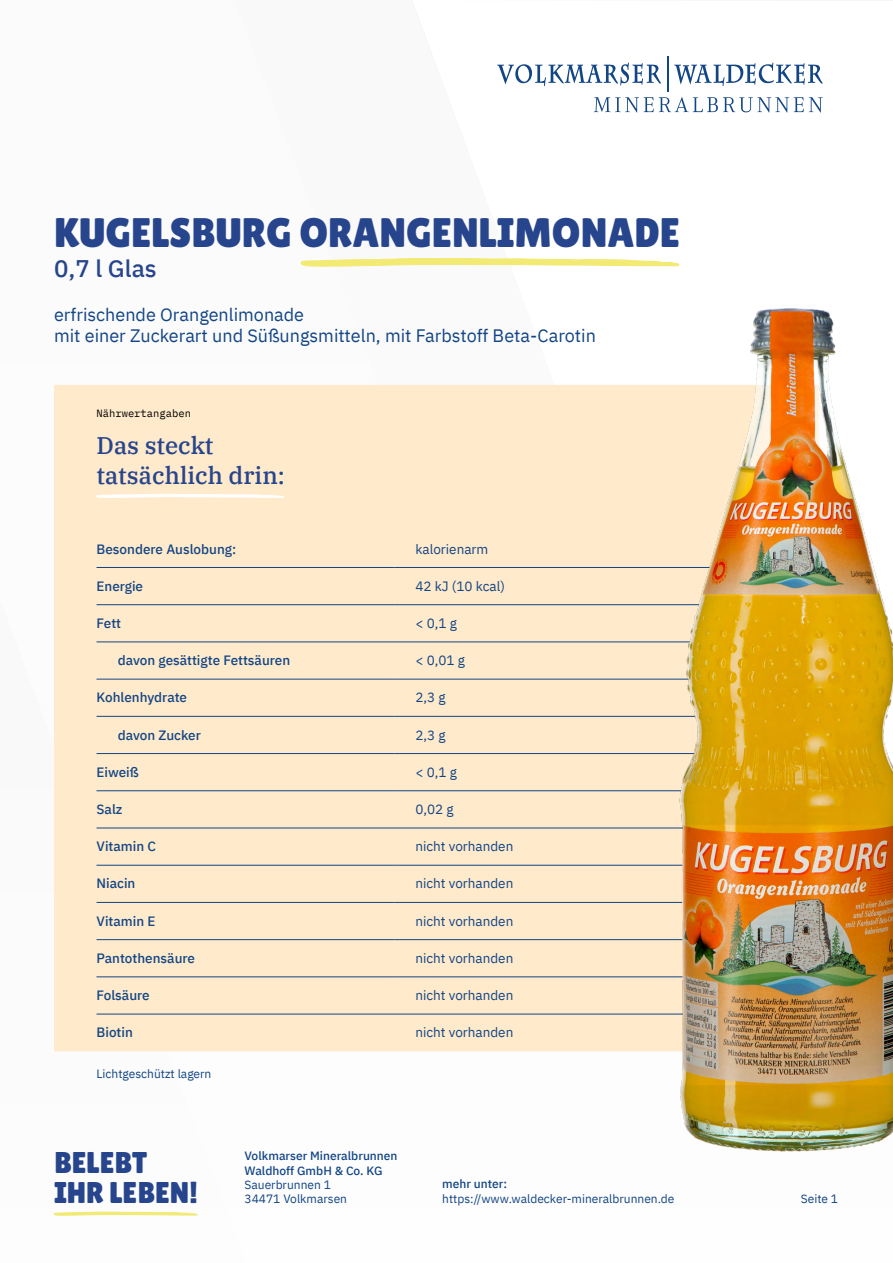
<style>
.page{position:relative;width:893px;height:1263px;background:#fff}
.page>*{position:absolute;margin:0;border:0;box-sizing:border-box;transform-origin:0 0}
.t1{font:41.25px "Lilita One";color:#27458c}
.t2{font:30px/30px "Lilita One";color:#27458c}
.t3{font:500 24px/30px "IBM Plex Serif";color:#27458c}
.t4{font:500 24px "IBM Plex Sans";color:#27458c}
.t5{font:18px/21.6px "IBM Plex Sans";color:#124585}
.t6{font:500 13.5px "IBM Plex Sans";color:#124585}
.t7{font:13.5px "IBM Plex Sans";color:#124585}
.t8{font:12px/14.4px "IBM Plex Sans";color:#124585}
.t9{font:500 12px/14.4px "IBM Plex Sans";color:#124585}
.t10{font:10.5px "IBM Plex Mono";color:#000}
</style>
<div class="page">
<svg style="left:674px;top:63px;width:149px;height:23px"></svg>
<svg style="left:594px;top:97px;width:229px;height:16px"></svg>
<svg style="left:497px;top:63px;width:164px;height:23px"></svg>
<hr style="left:667px;top:57px;width:1px;height:35px;background:#124585">
<svg style="left:54px;top:1212px;width:143px;height:4px"></svg>
<div style="left:54px;top:385px;width:583px;height:666px;background:#ffeacb"></div>
<hr style="left:97px;top:567px;width:297px;height:1px;background:#124585">
<hr style="left:394px;top:567px;width:425px;height:1px;background:#124585">
<hr style="left:97px;top:604px;width:297px;height:1px;background:#124585">
<hr style="left:394px;top:604px;width:425px;height:1px;background:#124585">
<hr style="left:97px;top:642px;width:297px;height:1px;background:#124585">
<hr style="left:394px;top:642px;width:425px;height:1px;background:#124585">
<hr style="left:97px;top:679px;width:297px;height:1px;background:#124585">
<hr style="left:394px;top:679px;width:425px;height:1px;background:#124585">
<hr style="left:97px;top:716px;width:297px;height:1px;background:#124585">
<hr style="left:394px;top:716px;width:425px;height:1px;background:#124585">
<hr style="left:97px;top:753px;width:297px;height:1px;background:#124585">
<hr style="left:394px;top:753px;width:425px;height:1px;background:#124585">
<hr style="left:97px;top:790px;width:297px;height:1px;background:#124585">
<hr style="left:394px;top:790px;width:425px;height:1px;background:#124585">
<hr style="left:97px;top:828px;width:297px;height:1px;background:#124585">
<hr style="left:394px;top:828px;width:425px;height:1px;background:#124585">
<hr style="left:97px;top:865px;width:297px;height:1px;background:#124585">
<hr style="left:394px;top:865px;width:425px;height:1px;background:#124585">
<hr style="left:97px;top:902px;width:297px;height:1px;background:#124585">
<hr style="left:394px;top:902px;width:425px;height:1px;background:#124585">
<hr style="left:97px;top:939px;width:297px;height:1px;background:#124585">
<hr style="left:394px;top:939px;width:425px;height:1px;background:#124585">
<hr style="left:97px;top:976px;width:297px;height:1px;background:#124585">
<hr style="left:394px;top:976px;width:425px;height:1px;background:#124585">
<hr style="left:97px;top:1014px;width:297px;height:1px;background:#124585">
<hr style="left:394px;top:1014px;width:425px;height:1px;background:#124585">
<svg style="left:96px;top:494px;width:188px;height:4px"></svg>
<svg style="left:301px;top:258px;width:379px;height:9px"></svg>
<img style="left:637px;top:308px;width:256px;height:844px">
<h1 class="t1" style="left:54px;top:209px;width:628px">KUGELSBURG ORANGENLIMONADE</h1>
<h3 class="t4" style="left:54px;top:249px;width:104px">0,7 l Glas</h3>
<h3 class="t5" style="left:54px;top:302px;width:543px">erfrischende Orangenlimonade<br>mit einer Zuckerart und Süßungsmitteln, mit Farbstoff Beta-Carotin</h3>
<p class="t10" style="left:97px;top:405px;width:96px">Nährwertangaben</p>
<h3 class="t3" style="left:97px;top:429px;width:190px">Das steckt tatsächlich drin:</h3>
<p class="t6" style="left:97px;top:538px;width:141px">Besondere Auslobung:</p>
<p class="t7" style="left:415px;top:538px;width:74px">kalorienarm</p>
<p class="t6" style="left:97px;top:575px;width:48px">Energie</p>
<p class="t7" style="left:415px;top:576px;width:91px">42 kJ (10 kcal)</p>
<p class="t6" style="left:97px;top:613px;width:26px">Fett</p>
<p class="t7" style="left:415px;top:613px;width:43px">&lt; 0,1 g</p>
<p class="t6" style="left:118px;top:650px;width:174px">davon gesättigte Fettsäuren</p>
<p class="t7" style="left:415px;top:650px;width:51px">&lt; 0,01 g</p>
<p class="t6" style="left:97px;top:687px;width:92px">Kohlenhydrate</p>
<p class="t7" style="left:415px;top:687px;width:32px">2,3 g</p>
<p class="t6" style="left:118px;top:724px;width:85px">davon Zucker</p>
<p class="t7" style="left:415px;top:724px;width:32px">2,3 g</p>
<p class="t6" style="left:97px;top:761px;width:44px">Eiweiß</p>
<p class="t7" style="left:415px;top:762px;width:43px">&lt; 0,1 g</p>
<p class="t6" style="left:97px;top:799px;width:27px">Salz</p>
<p class="t7" style="left:415px;top:799px;width:40px">0,02 g</p>
<p class="t6" style="left:97px;top:836px;width:61px">Vitamin C</p>
<p class="t7" style="left:415px;top:836px;width:99px">nicht vorhanden</p>
<p class="t6" style="left:97px;top:873px;width:40px">Niacin</p>
<p class="t7" style="left:415px;top:873px;width:99px">nicht vorhanden</p>
<p class="t6" style="left:97px;top:910px;width:60px">Vitamin E</p>
<p class="t7" style="left:415px;top:910px;width:99px">nicht vorhanden</p>
<p class="t6" style="left:97px;top:947px;width:100px">Pantothensäure</p>
<p class="t7" style="left:415px;top:948px;width:99px">nicht vorhanden</p>
<p class="t6" style="left:97px;top:985px;width:55px">Folsäure</p>
<p class="t7" style="left:415px;top:985px;width:99px">nicht vorhanden</p>
<p class="t6" style="left:97px;top:1022px;width:38px">Biotin</p>
<p class="t7" style="left:415px;top:1022px;width:99px">nicht vorhanden</p>
<p class="t8" style="left:97px;top:1065px;width:116px">Lichtgeschützt lagern</p>
<h2 class="t2" style="left:54px;top:1148px;width:146px">BELEBT<br>IHR LEBEN!</h2>
<p class="t9" style="left:244px;top:1148px;width:154px">Volkmarser Mineralbrunnen<br>Waldhoff GmbH &amp; Co. KG</p>
<p class="t8" style="left:244px;top:1176px;width:104px">Sauerbrunnen 1<br>34471 Volkmarsen</p>
<p class="t9" style="left:442px;top:1176px;width:66px">mehr unter:</p>
<p class="t8" style="left:442px;top:1190px;width:234px">https://www.waldecker-mineralbrunnen.de</p>
<p class="t8" style="left:801px;top:1191px;width:39px">Seite 1</p>
</div>
